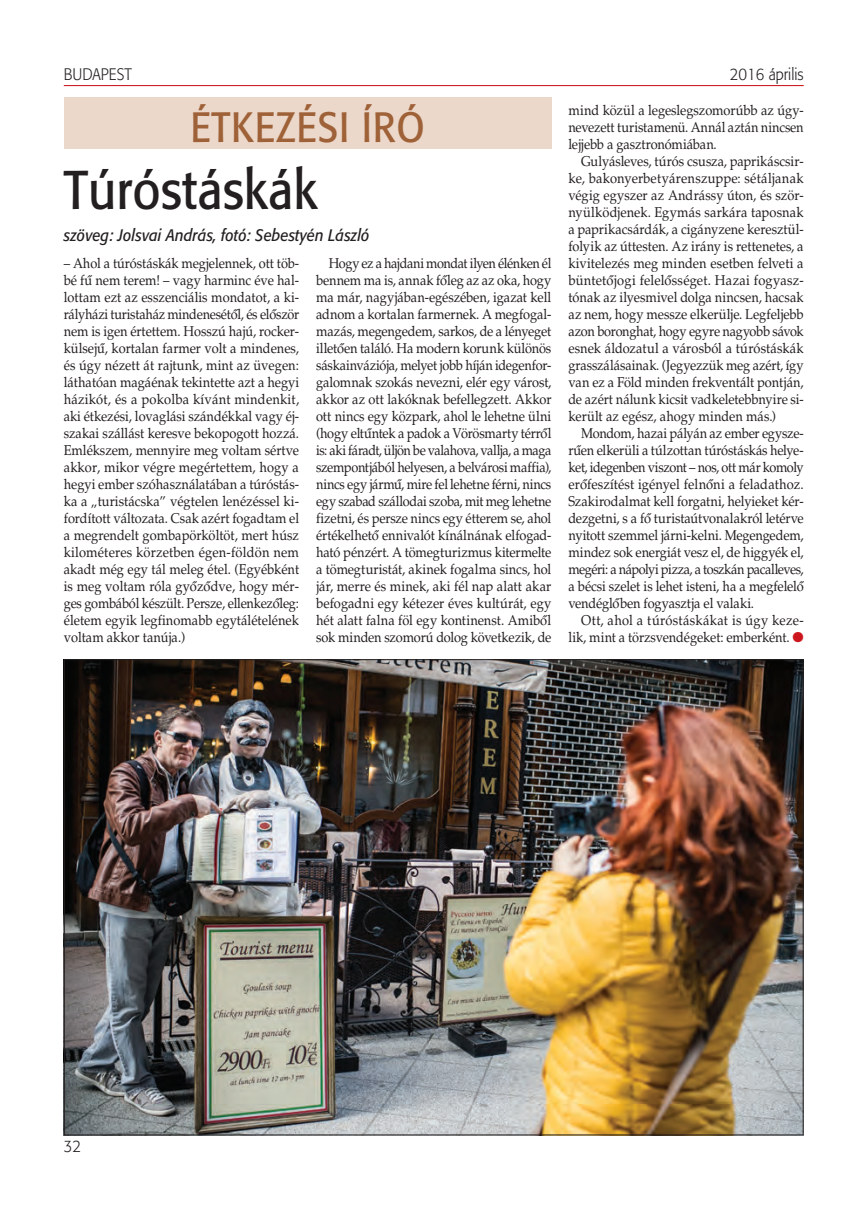
<style>
.page{position:relative;width:859px;height:1212px;background:#fff}
.page>*{position:absolute;margin:0;border:0;box-sizing:border-box;transform-origin:0 0}
._0_FOCIM_1{font:54px "Formata Reg HU";color:#231f20;scale:.9 1}
._0_FOCIM_1-2{font:42px "Formata Reg HU";letter-spacing:.02em;color:#9f6137;scale:.9 1}
._0_AUTHOR{font:16.5px "Formata Reg Italic HU";letter-spacing:.005em;color:#231f20;scale:.9 1}
.t1{font:16.5px "Formata Lite HU";color:#231f20;scale:.9 1}
._1_KENYÉR{font:14.25px/17px "Palatino HU Regular";letter-spacing:-.005em;color:#231f20;text-align:justify;scale:.9 1}
._1_KENYÉR-2{font:14.25px/17px "Palatino HU Regular";letter-spacing:-.005em;color:#231f20;text-align:justify;scale:.89 1}
._1_KENYÉR_eleje{font:14.25px/17px "Palatino HU Regular";letter-spacing:.005em;color:#231f20;text-align:justify;scale:.9 1}
._1_KENYÉR-3{font:14.25px/17px "Palatino HU Regular";letter-spacing:-.005em;color:#231f20;text-align:right;scale:.91 1}
.s1{color:#cd151d}
</style>
<div class="page">
<hr style="left:64px;top:85px;width:740px;height:1px;background:#cd151d">
<div style="left:64px;top:98px;width:487px;height:51px;background:#ebd8ca"></div>
<img style="left:66px;top:661px;width:736px;height:472px">
<p class="t1" style="left:64px;top:65px;width:77px">BUDAPEST</p>
<p class="t1" style="left:730px;top:65px;width:84px">2016 április</p>
<p class="_0_FOCIM_1-2" style="left:190px;top:101px;width:262px">ÉTKEZÉSI ÍRÓ</p>
<p class="_0_FOCIM_1" style="left:64px;top:157px;width:284px">Túróstáskák</p>
<p class="_0_AUTHOR" style="left:64px;top:226px;width:341px">szöveg: Jolsvai András, fotó: Sebestyén László</p>
<p class="_1_KENYÉR_eleje" style="left:64px;top:255px;width:263px">– Ahol a túróstáskák megjelennek, ott töb&shy;bé fű nem terem! – vagy harminc éve hal&shy;lottam ezt az esszenciális mondatot, a ki&shy;rályházi turistaház mindenesétől, és először nem is igen értettem. Hosszú hajú, rocker&shy;külsejű, kortalan farmer volt a mindenes, és úgy nézett át rajtunk, mint az üvegen: láthatóan magáénak tekintette azt a hegyi házikót, és a pokolba kívánt mindenkit, aki étkezési, lovaglási szándékkal vagy éj&shy;szakai szállást keresve bekopogott hozzá.<br>Emlékszem, mennyire meg voltam sértve akkor, mikor végre megértettem, hogy a hegyi ember szóhasználatában a túróstás&shy;ka a „turistácska” végtelen lenézéssel ki&shy;fordított változata. Csak azért fogadtam el a megrendelt gombapörköltöt, mert húsz kilométeres körzetben égen-földön nem akadt még egy tál meleg étel. (Egyébként is meg voltam róla győződve, hogy mér&shy;ges gombából készült. Persze, ellenkezőleg: életem egyik legfinomabb egytálételének voltam akkor tanúja.)</p>
<p class="_1_KENYÉR-2" style="left:316px;top:255px;width:266px;text-indent:13px">Hogy ez a hajdani mondat ilyen élénken él bennem ma is, annak főleg az az oka, hogy ma már, nagyjában-egészében, igazat kell adnom a kortalan farmernek. A megfogal&shy;mazás, megengedem, sarkos, de a lényeget illetően találó. Ha modern korunk különös sáskainváziója, melyet jobb híján idegenfor&shy;galomnak szokás nevezni, elér egy várost, akkor az ott lakóknak befellegzett. Akkor ott nincs egy közpark, ahol le lehetne ülni (hogy eltűntek a padok a Vörösmarty térről is: aki fáradt, üljön be valahova, vallja, a maga szempontjából helyesen, a belvárosi maffia), nincs egy jármű, mire fel lehetne férni, nincs egy szabad szállodai szoba, mit meg lehetne fizetni, és persze nincs egy étterem se, ahol értékelhető ennivalót kínálnának elfogad&shy;ható pénzért. A tömegturizmus kitermelte a tömegturistát, akinek fogalma sincs, hol jár, merre és minek, aki fél nap alatt akar befogadni egy kétezer éves kultúrát, egy hét alatt falna föl egy kontinenst. Amiből sok minden szomorú dolog következik, de</p>
<p class="_1_KENYÉR" style="left:568px;top:102px;width:263px">mind közül a legeslegszomorúbb az úgy&shy;nevezett turistamenü. Annál aztán nincsen lejjebb a gasztronómiában.</p>
<p class="_1_KENYÉR" style="left:568px;top:153px;width:263px;text-indent:13px">Gulyásleves, túrós csusza, paprikáscsir&shy;ke, bakonyerbetyárenszuppe: sétáljanak végig egyszer az Andrássy úton, és ször&shy;nyülködjenek. Egymás sarkára taposnak a paprikacsárdák, a cigányzene keresztül&shy;folyik az úttesten. Az irány is rettenetes, a kivitelezés meg minden esetben felveti a büntetőjogi felelősséget. Hazai fogyasz&shy;tónak az ilyesmivel dolga nincsen, hacsak az nem, hogy messze elkerülje. Legfeljebb azon boronghat, hogy egyre nagyobb sávok esnek áldozatul a városból a túróstáskák grasszálásainak. (Jegyezzük meg azért, így van ez a Föld minden frekventált pontján, de azért nálunk kicsit vadkeletebbnyire si&shy;került az egész, ahogy minden más.)</p>
<p class="_1_KENYÉR" style="left:568px;top:425px;width:263px;text-indent:13px">Mondom, hazai pályán az ember egysze&shy;rűen elkerüli a túlzottan túróstáskás helye&shy;ket, idegenben viszont – nos, ott már komoly erőfeszítést igényel felnőni a feladathoz.<br>Szakirodalmat kell forgatni, helyieket kér&shy;dezgetni, s a fő turistaútvonalakról letérve nyitott szemmel járni-kelni. Megengedem, mindez sok energiát vesz el, de higgyék el, megéri: a nápolyi pizza, a toszkán pacalleves, a bécsi szelet is lehet isteni, ha a megfelelő vendéglőben fogyasztja el valaki.</p>
<p class="_1_KENYÉR-3" style="left:568px;top:612px;width:260px">Ott, ahol a túróstáskákat is úgy keze&shy;lik, mint a törzsvendégeket: emberként. <span class="s1">●</span></p>
<p class="t1" style="left:64px;top:1137px;width:21px">32</p>
</div>
